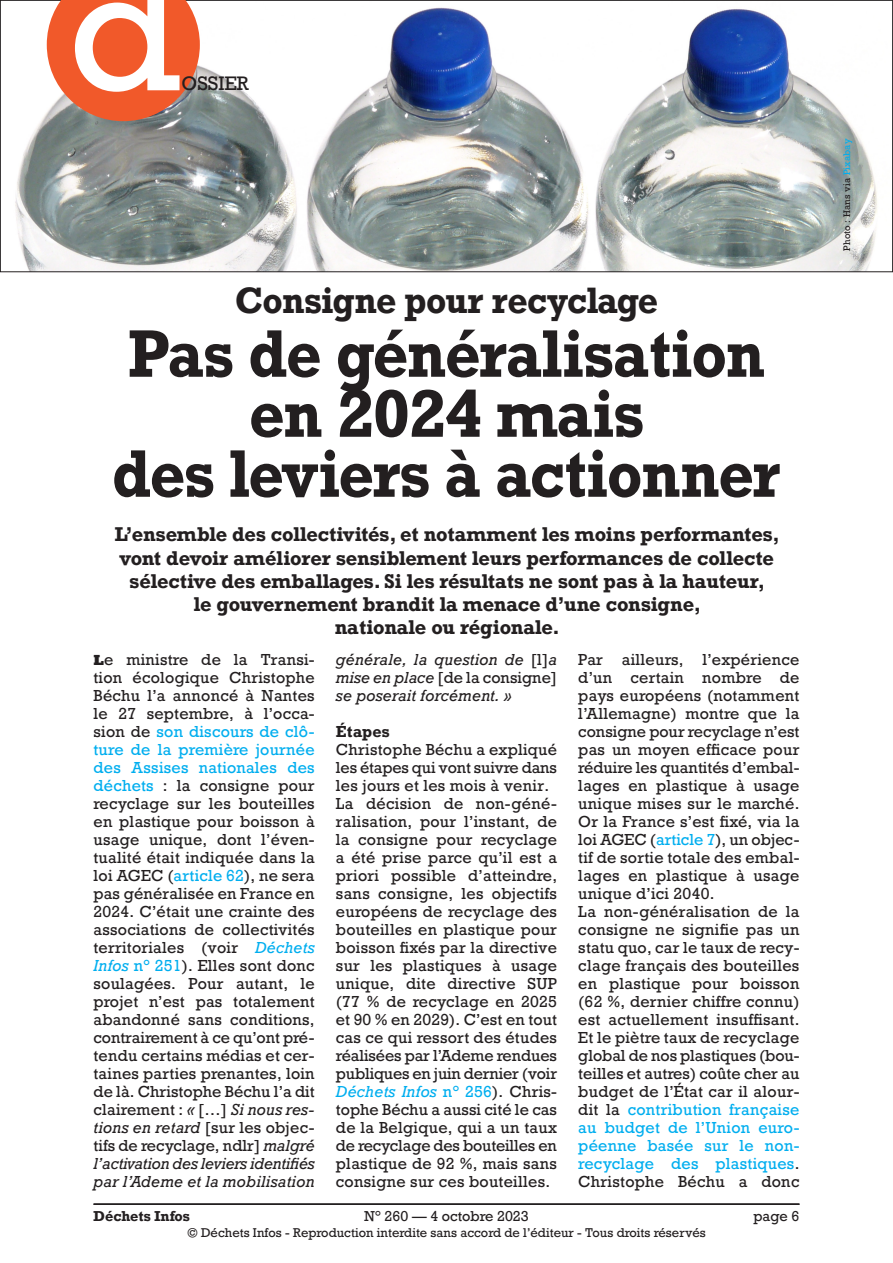
<style>
.page{position:relative;width:893px;height:1263px;background:#fff}
.page>*{position:absolute;margin:0;border:0;box-sizing:border-box;transform-origin:0 0}
.t1{font:166.5px "Rockwell";color:#fff}
.Titre_32{font:700 63px/60px "Rockwell";letter-spacing:-.02em;color:#231f20;text-align:center;scale:.92 1}
.Titre_32-2{font:700 34.5px "Rockwell";letter-spacing:-.02em;color:#231f20;scale:.96 1}
.Châpo_12_5pt{font:700 18.75px/23.2px "Rockwell";letter-spacing:-.01em;color:#231f20;text-align:center}
.t2{font:18.3px "Rockwell";color:#231f20}
.Texte_courant{font:15px/18px "Rockwell";letter-spacing:.015em;color:#231f20;text-align:justify}
.Texte_courant-2{font:italic 15px/18px "Rockwell";letter-spacing:.015em;color:#231f20;text-align:justify}
.Texte_courant-3{font:700 15px "Rockwell";letter-spacing:.015em;color:#231f20}
.t3{font:13.5px "Rockwell";color:#231f20}
.t4{font:700 13.5px "Rockwell";color:#231f20}
.t5{font:12px "Rockwell";color:#231f20}
.Crédit_photo{font:9px "Rockwell";letter-spacing:.015em;color:#231f20}
.s1{font-weight:800}
.s2{color:#00aeef}
.s3{font-style:italic;color:#00aeef}
.s4{font-style:italic}
.s5{font-style:normal}
</style>
<div class="page">
<hr style="left:94px;top:1203px;width:705px;height:2px;background:#231f20">
<img style="left:15px;top:7px;width:862px;height:263px">
<svg style="left:47px;top:0;width:153px;height:121px;background:#e6663f"></svg>
<h1 class="t1" style="left:69px;top:-73px;width:114px">d</h1>
<p class="t2" style="left:182px;top:72px;width:69px">OSSIER</p>
<p class="Titre_32-2" style="left:235px;top:278px;width:442px">Consigne pour recyclage</p>
<p class="Titre_32" style="left:112px;top:323px;width:728px">Pas de généralisation en 2024 mais<br>des leviers à actionner</p>
<p class="Châpo_12_5pt" style="left:115px;top:523px;width:666px">L’ensemble des collectivités, et notamment les moins performantes, vont devoir améliorer sensiblement leurs performances de collecte sélective des emballages. Si les résultats ne sont pas à la hauteur,<br>le gouvernement brandit la menace d’une consigne,<br>nationale ou régionale.</p>
<p class="Texte_courant" style="left:94px;top:651px;width:223px"><span class="s1">L</span>e ministre de la Transi&shy;tion écologique Christophe Béchu l’a annoncé à Nantes le 27 septembre, à l’occa&shy;sion de <span class="s2">son discours de clô&shy;ture de la première journée des Assises nationales des déchets</span> : la consigne pour recyclage sur les bouteilles en plastique pour boisson à usage unique, dont l’éven&shy;tualité était indiquée dans la loi AGEC (<span class="s2">article 62</span>), ne sera pas généralisée en France en 2024. C’était une crainte des associations de collectivités territoriales (voir <span class="s3">Déchets Infos</span> <span class="s2">n° 251</span>). Elles sont donc soulagées. Pour autant, le projet n’est pas totalement abandonné sans conditions, contrairement à ce qu’ont pré&shy;tendu certains médias et cer&shy;taines parties prenantes, loin de là. Christophe Béchu l’a dit clairement : <span class="s4">«</span> […] <span class="s4">Si nous res&shy;tions en retard</span> [sur les objec&shy;tifs de recyclage, ndlr] <span class="s4">malgré l’activation des leviers identifiés par l’Ademe et la mobilisation</span></p>
<p class="Texte_courant-2" style="left:336px;top:651px;width:223px">générale, la question de <span class="s5">[l]</span>a mise en place <span class="s5">[de la consigne] </span>se poserait forcément. »</p>
<p class="Texte_courant" style="left:578px;top:651px;width:223px">Par ailleurs, l’expérience d’un certain nombre de pays européens (notamment l’Allemagne) montre que la consigne pour recyclage n’est pas un moyen efficace pour réduire les quantités d’embal&shy;lages en plastique à usage unique mises sur le marché.<br>Or la France s’est fixé, via la loi AGEC (<span class="s2">article 7</span>), un objec&shy;tif de sortie totale des embal&shy;lages en plastique à usage unique d’ici 2040.</p>
<p class="Texte_courant" style="left:578px;top:903px;width:223px">La non-généralisation de la consigne ne signifie pas un statu quo, car le taux de recy&shy;clage français des bouteilles en plastique pour boisson (62 %, dernier chiffre connu) est actuellement insuffisant.<br>Et le piètre taux de recyclage global de nos plastiques (bou&shy;teilles et autres) coûte cher au budget de l’État car il alour&shy;dit la <span class="s2">contribution française au budget de l’Union euro&shy;péenne basée sur le non&shy;recyclage des plastiques</span>.<br>Christophe Béchu a donc</p>
<p class="Texte_courant-3" style="left:336px;top:722px;width:55px">Étapes</p>
<p class="Texte_courant" style="left:336px;top:741px;width:223px">Christophe Béchu a expliqué les étapes qui vont suivre dans les jours et les mois à venir.</p>
<p class="Texte_courant" style="left:336px;top:795px;width:223px">La décision de non-géné&shy;ralisation, pour l’instant, de la consigne pour recyclage a été prise parce qu’il est a priori possible d’atteindre, sans consigne, les objectifs européens de recyclage des bouteilles en plastique pour boisson fixés par la directive sur les plastiques à usage unique, dite directive SUP (77 % de recyclage en 2025 et 90 % en 2029). C’est en tout cas ce qui ressort des études réalisées par l’Ademe rendues publiques en juin dernier (voir <span class="s3">Déchets Infos</span> <span class="s2">n° 256</span>). Chris&shy;tophe Béchu a aussi cité le cas de la Belgique, qui a un taux de recyclage des bouteilles en plastique de 92 %, mais sans consigne sur ces bouteilles.</p>
<p class="t4" style="left:94px;top:1207px;width:98px">Déchets Infos</p>
<p class="t3" style="left:364px;top:1207px;width:166px">N° 260 — 4 octobre 2023</p>
<p class="t3" style="left:753px;top:1207px;width:48px">page 6</p>
<p class="t5" style="left:187px;top:1225px;width:520px">© Déchets Infos - Reproduction interdite sans accord de l’éditeur - Tous droits réservés</p>
<p class="Crédit_photo" style="left:841px;top:251px;width:114px;rotate:-90deg">Photo : Hans via <span class="s2">Pixabay</span></p>
</div>
